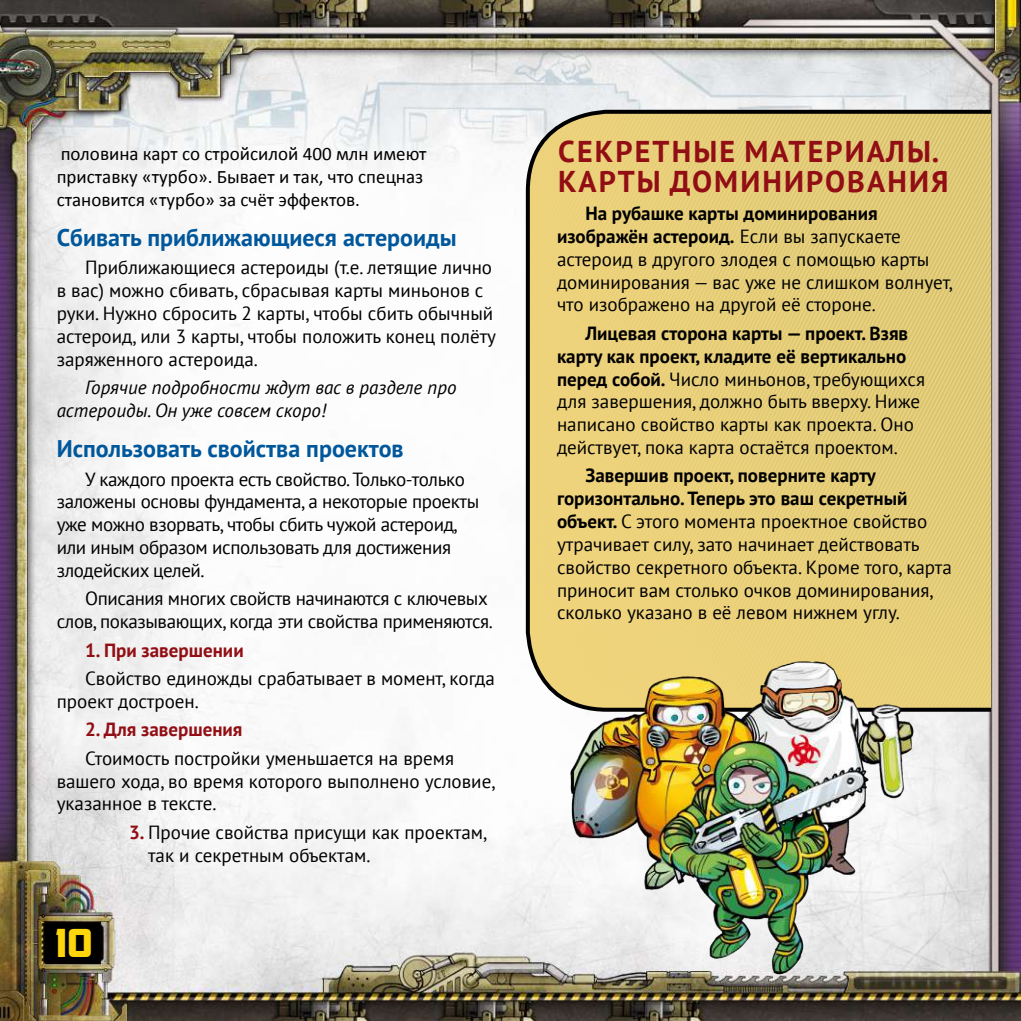
<style>
.page{position:relative;width:1021px;height:1021px;background:#fff}
.page>*{position:absolute;margin:0;border:0;box-sizing:border-box;transform-origin:0 0}
.t1{font:42px "Government Agent BB";color:#ffd60c}
.t2{font:700 30px "PT Sans";letter-spacing:.07em;color:#910e14}
.t3{font:700 24px "PT Sans";color:#00579b}
.t4{font:19px/22.8px "PT Sans";color:#000}
.t5{font:19px/22.8px "PT Sans";letter-spacing:-.02em;color:#000}
.t6{font:19px/22.8px "Calibri";color:#000}
.t7{font:italic 19px/22.8px "PT Sans";color:#000}
.t8{font:700 19px "PT Sans";color:#910e14}
.s1{font-weight:700;color:#910e14}
.s2{font-weight:700}
</style>
<div class="page">
<img style="left:0;top:0;width:1020px;height:1020px">
<svg style="left:524px;top:108px;width:471px;height:605px;background:#e2cb79"></svg>
<img style="left:495px;top:639px;width:496px;height:359px">
<p class="t6" style="left:57px;top:142px;width:371px">половина карт со стройсилой 400 млн имеют приставку «турбо». Бывает и так, что спецназ становится «турбо» за счёт эффектов.</p>
<p class="t3" style="left:57px;top:222px;width:401px">Сбивать приближающиеся астероиды</p>
<p class="t4" style="left:57px;top:256px;width:441px;text-indent:28px">Приближающиеся астероиды (т.е. летящие лично в вас) можно сбивать, сбрасывая карты миньонов с руки. Нужно сбросить 2 карты, чтобы сбить обычный астероид, или 3 карты, чтобы положить конец полёту заряженного астероида.</p>
<p class="t7" style="left:57px;top:375px;width:401px;text-indent:28px">Горячие подробности ждут вас в разделе про астероиды. Он уже совсем скоро!</p>
<p class="t3" style="left:57px;top:433px;width:348px">Использовать свойства проектов</p>
<p class="t5" style="left:57px;top:467px;width:424px;text-indent:28px">У каждого проекта есть свойство. Только-только заложены основы фундамента, а некоторые проекты уже можно взорвать, чтобы сбить чужой астероид, или иным образом использовать для достижения злодейских целей.</p>
<p class="t5" style="left:57px;top:586px;width:437px;text-align:right">Описания многих свойств начинаются с ключевых слов, показывающих, когда эти свойства применяются.</p>
<p class="t8" style="left:85px;top:637px;width:160px">1. При завершении</p>
<p class="t4" style="left:57px;top:666px;width:440px;text-indent:28px">Свойство единожды срабатывает в момент, когда проект достроен.</p>
<p class="t8" style="left:85px;top:717px;width:159px">2. Для завершения</p>
<p class="t4" style="left:57px;top:746px;width:440px;text-indent:28px">Стоимость постройки уменьшается на время вашего хода, во время которого выполнено условие, указанное в тексте.</p>
<p class="t4" style="left:148px;top:820px;width:341px;text-indent:-19px"><span class="s1">3.</span> Прочие свойства присущи как проектам, так и секретным объектам.</p>
<h1 class="t1" style="left:56px;top:924px;width:39px">10</h1>
<h2 class="t2" style="left:558px;top:131px;width:77px">Секретн</h2>
<h2 class="t2" style="left:693px;top:131px;width:98px">ые материа</h2>
<h2 class="t2" style="left:886px;top:131px;width:55px">лы.</h2>
<h2 class="t2" style="left:558px;top:161px;width:20px">Карт</h2>
<h2 class="t2" style="left:637px;top:161px;width:125px">ы доминирования</h2>
<p class="t4" style="left:557px;top:202px;width:397px;text-indent:28px"><span class="s2">На рубашке карты доминирования изображён астероид.</span> Если вы запускаете астероид в другого злодея с помощью карты доминирования — вас уже не слишком волнует, что изображено на другой её стороне.</p>
<p class="t4" style="left:557px;top:321px;width:369px;text-indent:28px"><span class="s2">Лицевая сторона карты — проект. Взяв карту как проект, кладите её вертикально перед собой.</span> Число миньонов, требующихся для завершения, должно быть вверху. Ниже написано свойство карты как проекта. Оно действует, пока карта остаётся проектом.</p>
<p class="t4" style="left:557px;top:464px;width:396px;text-indent:28px"><span class="s2">Завершив проект, поверните карту горизонтально. Теперь это ваш секретный объект.</span> С этого момента проектное свойство утрачивает силу, зато начинает действовать свойство секретного объекта. Кроме того, карта приносит вам столько очков доминирования, сколько указано в её левом нижнем углу.</p>
</div>
